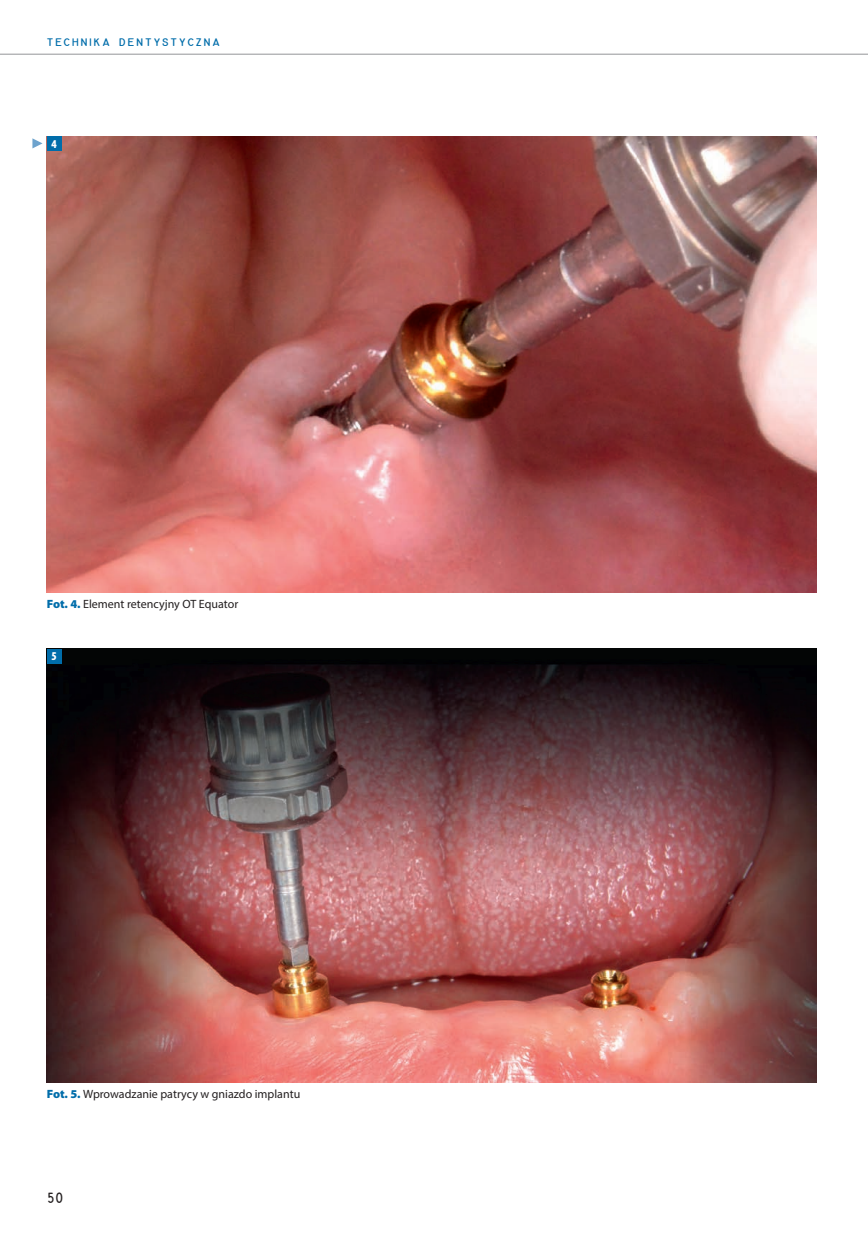
<style>
.page{position:relative;width:868px;height:1234px;background:#fff}
.page>*{position:absolute;margin:0;border:0;box-sizing:border-box;transform-origin:0 0}
.t1{font:15.75px "Gordon URWTCE Con";color:#231f20}
.t2{font:12px "Myriad Pro";color:#231f20}
.t3{font:900 condensed 12px "Myriad Pro";color:#fff}
.t4{font:11.55px "Gordon URWTCE Con";letter-spacing:.145em;color:#006daa;scale:1.25 1}
.s1{font-weight:900;color:#006daa}
</style>
<div class="page">
<svg style="left:32px;top:138px;width:11px;height:10px"></svg>
<hr style="left:0;top:54px;width:867px;height:1px;background:#939598">
<img style="left:47px;top:648px;width:769px;height:433px">
<img style="left:47px;top:136px;width:769px;height:456px">
<div style="left:47px;top:136px;width:14px;height:15px;background:#006daa"></div>
<div style="left:47px;top:648px;width:14px;height:15px;background:#006daa"></div>
<p class="t4" style="left:47px;top:36px;width:140px">TECHNIKA DENTYSTYCZNA</p>
<p class="t3" style="left:51px;top:139px;width:7px">4</p>
<p class="t2" style="left:47px;top:599px;width:193px"><span class="s1">Fot. 4.</span> Element retencyjny OT Equator</p>
<p class="t3" style="left:51px;top:652px;width:7px">5</p>
<p class="t2" style="left:47px;top:1088px;width:255px"><span class="s1">Fot. 5.</span> Wprowadzanie patrycy w gniazdo implantu</p>
<h1 class="t1" style="left:47px;top:1187px;width:18px">50</h1>
</div>
